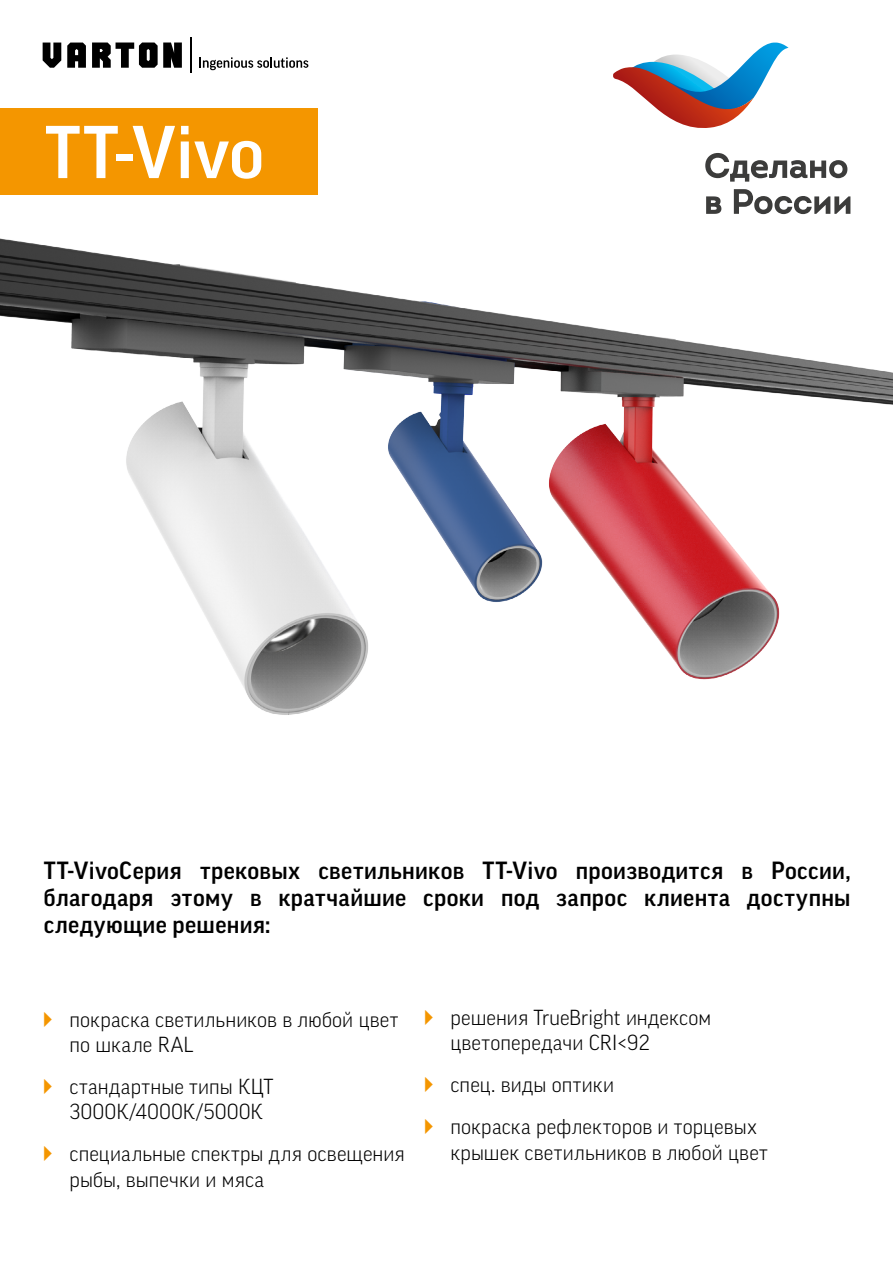
<style>
.page{position:relative;width:893px;height:1263px;background:#fff}
.page>*{position:absolute;margin:0;border:0;box-sizing:border-box;transform-origin:0 0}
.t1{font:500 72px "Good Pro";color:#fff}
.t2{font:500 24px/27px "Good Pro";letter-spacing:.015em;color:#000;text-align:justify}
.t3{font:300 21px/25.2px "Good Pro";letter-spacing:.01em;color:#000}
</style>
<div class="page">
<img style="left:0;top:238px;width:893px;height:477px">
<svg style="left:43px;top:43px;width:139px;height:25px"></svg>
<hr style="left:190px;top:38px;width:1px;height:35px;background:#000">
<svg style="left:199px;top:57px;width:109px;height:13px"></svg>
<div style="left:0;top:108px;width:317px;height:87px;background:#f49600"></div>
<svg style="left:613px;top:43px;width:176px;height:85px"></svg>
<svg style="left:706px;top:196px;width:15px;height:18px"></svg>
<svg style="left:705px;top:153px;width:142px;height:29px"></svg>
<svg style="left:734px;top:189px;width:116px;height:25px"></svg>
<h1 class="t1" style="left:45px;top:111px;width:221px">TT-Vivo</h1>
<p class="t2" style="left:44px;top:856px;width:808px">TT-VivoСерия трековых светильников TT-Vivo производится в России, благодаря этому в кратчайшие сроки под запрос клиента доступны следующие решения:</p>
<p class="t3" style="left:70px;top:1006px;width:330px">покраска светильников в любой цвет по шкале RAL</p>
<p class="t3" style="left:70px;top:1074px;width:206px">стандартные типы КЦТ<br>3000К/4000К/5000К</p>
<p class="t3" style="left:70px;top:1141px;width:337px">специальные спектры для освещения рыбы, выпечки и мяса</p>
<p class="t3" style="left:450px;top:1004px;width:262px">решения TrueBright индексом цветопередачи CRI&lt;92</p>
<p class="t3" style="left:450px;top:1063px;width:308px;line-height:42.2px">спец. виды оптики<br>покраска рефлекторов и торцевых</p>
<p class="t3" style="left:450px;top:1139px;width:319px">крышек светильников в любой цвет</p>
</div>
